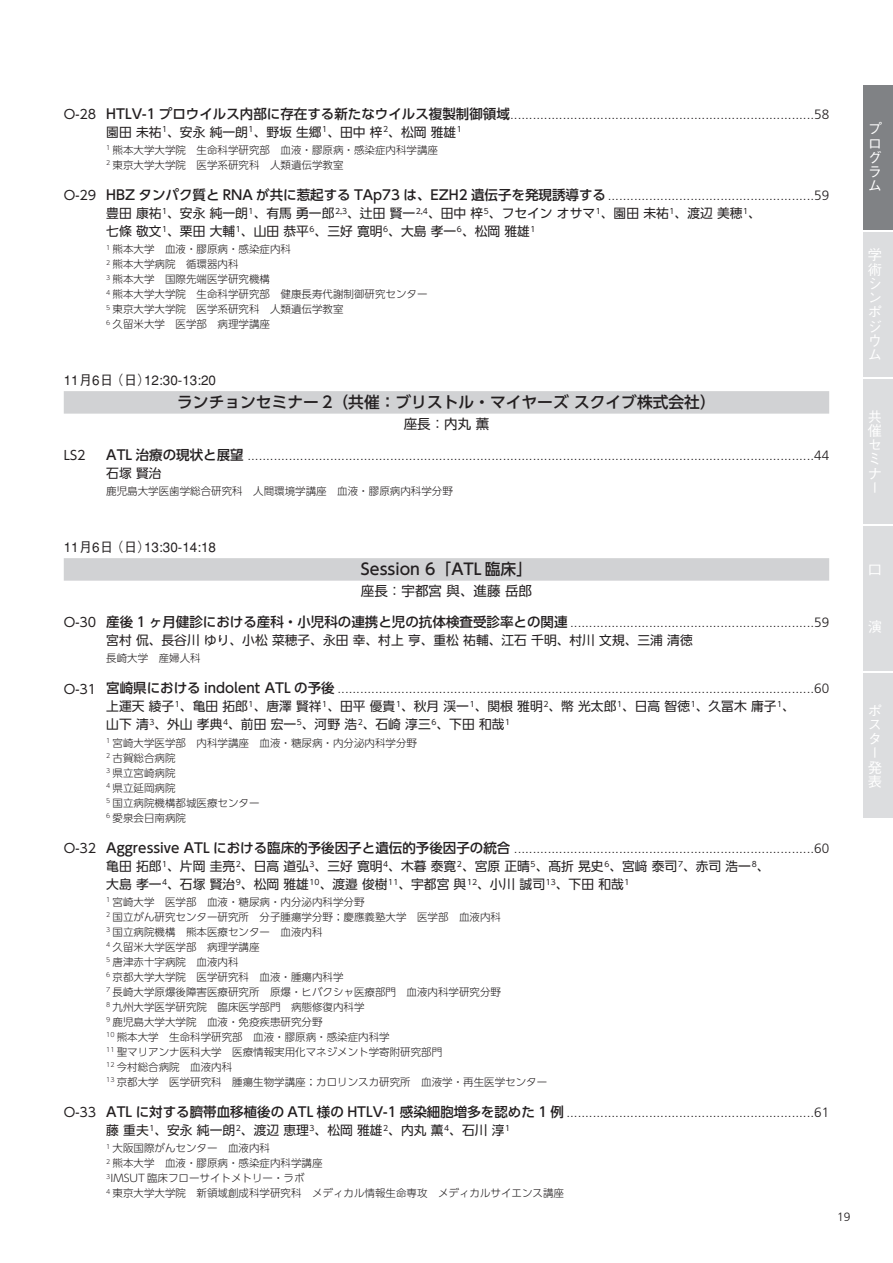
<style>
.page{position:relative;width:893px;height:1263px;background:#fff}
.page>*{position:absolute;margin:0;border:0;box-sizing:border-box;transform-origin:0 0}
.t1{font:500 15.75px "UD Shin Go Pro";color:#231f20}
.t2{font:500 14.25px/14.2px "Gothic BBB Pro";color:#fff;text-align:justify}
.t3{font:300 13.5px "Frutiger LT Std";color:#231f20}
.t4{font:500 13.5px "Gothic BBB";color:#231f20}
.t5{font:13.5px "Shin Go Pro";color:#231f20}
.t6{font:12.75px/18px "UD Shin Go Pr 6 N";color:#231f20}
.t7{font:12.75px "UD Shin Go Pro";color:#231f20}
.t8{font:300 12px "Frutiger LT Std";color:#231f20}
.t9{font:300 10.5px/15px "UD Shin Go Pro";color:#231f20}
.s1{font-family:"UD Shin Go Pro";font-weight:500}
</style>
<div class="page">
<div style="left:64px;top:391px;width:765px;height:23px;background:#d1d2d4"></div>
<div style="left:64px;top:558px;width:765px;height:23px;background:#d1d2d4"></div>
<div style="left:863px;top:85px;width:30px;height:145px;background:#808285"></div>
<div style="left:863px;top:380px;width:30px;height:144px;background:#dcdddf"></div>
<div style="left:863px;top:526px;width:30px;height:144px;background:#dcdddf"></div>
<div style="left:863px;top:674px;width:30px;height:144px;background:#dcdddf"></div>
<div style="left:863px;top:233px;width:30px;height:144px;background:#dcdddf"></div>
<p class="t7" style="left:64px;top:109px;width:34px">O-28</p>
<p class="t3" style="left:106px;top:106px;width:724px"><span class="s1">HTLV-1 プロウイルス内部に存在する新たなウイルス複製制御領域</span>.................................................................................58</p>
<p class="t6" style="left:106px;top:124px;width:357px">園田 未祐<sup>1</sup>、安永 純一朗<sup>1</sup>、野坂 生郷<sup>1</sup>、田中 梓<sup>2</sup>、松岡 雅雄<sup>1</sup></p>
<p class="t9" style="left:106px;top:144px;width:333px"><sup>1</sup> 熊本大学大学院　生命科学研究部　血液・膠原病・感染症内科学講座<br><sup>2</sup> 東京大学大学院　医学系研究科　人類遺伝学教室</p>
<p class="t7" style="left:64px;top:191px;width:34px">O-29</p>
<p class="t3" style="left:106px;top:187px;width:724px"><span class="s1">HBZ タンパク質と RNA が共に惹起する TAp73 は、EZH2 遺伝子を発現誘導する</span>.......................................................59</p>
<p class="t6" style="left:106px;top:206px;width:656px">豊田 康祐<sup>1</sup>、安永 純一朗<sup>1</sup>、有馬 勇一郎<sup>2,3</sup>、辻田 賢一<sup>2,4</sup>、田中 梓<sup>5</sup>、フセイン オサマ<sup>1</sup>、園田 未祐<sup>1</sup>、渡辺 美穂<sup>1</sup>、七條 敬文<sup>1</sup>、栗田 大輔<sup>1</sup>、山田 恭平<sup>6</sup>、三好 寛明<sup>6</sup>、大島 孝一<sup>6</sup>、松岡 雅雄<sup>1</sup></p>
<p class="t9" style="left:106px;top:243px;width:323px"><sup>1</sup> 熊本大学　血液・膠原病・感染症内科<br><sup>2</sup> 熊本大学病院　循環器内科<br><sup>3</sup> 熊本大学　国際先端医学研究機構<br><sup>4</sup> 熊本大学大学院　生命科学研究部　健康長寿代謝制御研究センター<br><sup>5</sup> 東京大学大学院　医学系研究科　人類遺伝学教室<br><sup>6</sup> 久留米大学　医学部　病理学講座</p>
<p class="t4" style="left:64px;top:375px;width:154px">11月6日 （日）12:30-13:20</p>
<p class="t1" style="left:177px;top:396px;width:540px">ランチョンセミナー 2（共催：ブリストル・マイヤーズ スクイブ株式会社）</p>
<p class="t5" style="left:404px;top:418px;width:87px">座長：内丸 薫</p>
<p class="t7" style="left:64px;top:451px;width:23px">LS2</p>
<p class="t3" style="left:106px;top:447px;width:724px"><span class="s1">ATL 治療の現状と展望</span> .......................................................................................................................................................44</p>
<p class="t6" style="left:106px;top:466px;width:57px">石塚 賢治</p>
<p class="t9" style="left:106px;top:485px;width:348px">鹿児島大学医歯学総合研究科　人間環境学講座　血液・膠原病内科学分野</p>
<p class="t4" style="left:64px;top:542px;width:154px">11月6日 （日）13:30-14:18</p>
<p class="t1" style="left:361px;top:563px;width:173px">Session 6「ATL 臨床」</p>
<p class="t5" style="left:361px;top:586px;width:172px">座長：宇都宮 與、進藤 岳郎</p>
<p class="t7" style="left:64px;top:618px;width:34px">O-30</p>
<p class="t3" style="left:106px;top:614px;width:724px"><span class="s1">産後 1 ヶ月健診における産科・小児科の連携と児の抗体検査受診率との関連</span> .................................................................59</p>
<p class="t6" style="left:106px;top:633px;width:588px">宮村 侃、長谷川 ゆり、小松 菜穂子、永田 幸、村上 亨、重松 祐輔、江石 千明、村川 文規、三浦 清徳</p>
<p class="t9" style="left:106px;top:652px;width:96px">長崎大学　産婦人科</p>
<p class="t7" style="left:64px;top:684px;width:34px">O-31</p>
<p class="t3" style="left:106px;top:681px;width:724px"><span class="s1">宮崎県における indolent ATL の予後</span> ...............................................................................................................................60</p>
<p class="t6" style="left:106px;top:699px;width:690px">上運天 綾子<sup>1</sup>、亀田 拓郎<sup>1</sup>、唐澤 賢祥<sup>1</sup>、田平 優貴<sup>1</sup>、秋月 渓一<sup>1</sup>、関根 雅明<sup>2</sup>、幣 光太郎<sup>1</sup>、日高 智徳<sup>1</sup>、久冨木 庸子<sup>1</sup>、山下 清<sup>3</sup>、外山 孝典<sup>4</sup>、前田 宏一<sup>5</sup>、河野 浩<sup>2</sup>、石崎 淳三<sup>6</sup>、下田 和哉<sup>1</sup></p>
<p class="t9" style="left:106px;top:736px;width:312px"><sup>1</sup> 宮崎大学医学部　内科学講座　血液・糖尿病・内分泌内科学分野<br><sup>2</sup> 古賀総合病院<br><sup>3</sup> 県立宮崎病院<br><sup>4</sup> 県立延岡病院<br><sup>5</sup> 国立病院機構都城医療センター<br><sup>6</sup> 愛泉会日南病院</p>
<p class="t7" style="left:64px;top:843px;width:34px">O-32</p>
<p class="t3" style="left:106px;top:840px;width:724px"><span class="s1">Aggressive ATL における臨床的予後因子と遺伝的予後因子の統合</span> ................................................................................60</p>
<p class="t6" style="left:106px;top:859px;width:665px">亀田 拓郎<sup>1</sup>、片岡 圭亮<sup>2</sup>、日高 道弘<sup>3</sup>、三好 寛明<sup>4</sup>、木暮 泰寛<sup>2</sup>、宮原 正晴<sup>5</sup>、髙折 晃史<sup>6</sup>、宮﨑 泰司<sup>7</sup>、赤司 浩一<sup>8</sup>、大島 孝一<sup>4</sup>、石塚 賢治<sup>9</sup>、松岡 雅雄<sup>10</sup>、渡邉 俊樹<sup>11</sup>、宇都宮 與<sup>12</sup>、小川 誠司<sup>13</sup>、下田 和哉<sup>1</sup></p>
<p class="t9" style="left:106px;top:896px;width:442px"><sup>1</sup> 宮崎大学　医学部　血液・糖尿病・内分泌内科学分野<br><sup>2</sup> 国立がん研究センター研究所　分子腫瘍学分野；慶應義塾大学　医学部　血液内科<br><sup>3</sup> 国立病院機構　熊本医療センター　血液内科<br><sup>4</sup> 久留米大学医学部　病理学講座<br><sup>5</sup> 唐津赤十字病院　血液内科<br><sup>6</sup> 京都大学大学院　医学研究科　血液・腫瘍内科学<br><sup>7</sup> 長崎大学原爆後障害医療研究所　原爆・ヒバクシャ医療部門　血液内科学研究分野<br><sup>8</sup> 九州大学医学研究院　臨床医学部門　病態修復内科学<br><sup>9</sup> 鹿児島大学大学院　血液・免疫疾患研究分野<br><sup>10</sup> 熊本大学　生命科学研究部　血液・膠原病・感染症内科学<br><sup>11</sup> 聖マリアンナ医科大学　医療情報実用化マネジメント学寄附研究部門<br><sup>12</sup> 今村総合病院　血液内科<br><sup>13</sup> 京都大学　医学研究科　腫瘍生物学講座；カロリンスカ研究所　血液学・再生医学センター</p>
<p class="t7" style="left:64px;top:1108px;width:34px">O-33</p>
<p class="t3" style="left:106px;top:1104px;width:724px"><span class="s1">ATL に対する臍帯血移植後の ATL 様の HTLV-1 感染細胞増多を認めた 1 例</span> ..................................................................61</p>
<p class="t6" style="left:106px;top:1123px;width:405px">藤 重夫<sup>1</sup>、安永 純一朗<sup>2</sup>、渡辺 恵理<sup>3</sup>、松岡 雅雄<sup>2</sup>、内丸 薫<sup>4</sup>、石川 淳<sup>1</sup></p>
<p class="t9" style="left:106px;top:1142px;width:459px"><sup>1</sup> 大阪国際がんセンター　血液内科<br><sup>2</sup> 熊本大学　血液・膠原病・感染症内科学講座<br><sup>3</sup>IMSUT 臨床フローサイトメトリー・ラボ<br><sup>4</sup> 東京大学大学院　新領域創成科学研究科　メディカル情報生命専攻　メディカルサイエンス講座</p>
<p class="t8" style="left:837px;top:1210px;width:15px">19</p>
<p class="t2" style="left:868px;top:124px;width:16px">プログラム</p>
<p class="t2" style="left:868px;top:250px;width:16px">学術シンポジウム</p>
<p class="t2" style="left:868px;top:411px;width:16px">共催セミナー</p>
<p class="t2" style="left:868px;top:565px;width:16px">口</p>
<p class="t2" style="left:868px;top:622px;width:16px">演</p>
<p class="t2" style="left:868px;top:705px;width:16px">ポスター発表</p>
</div>
